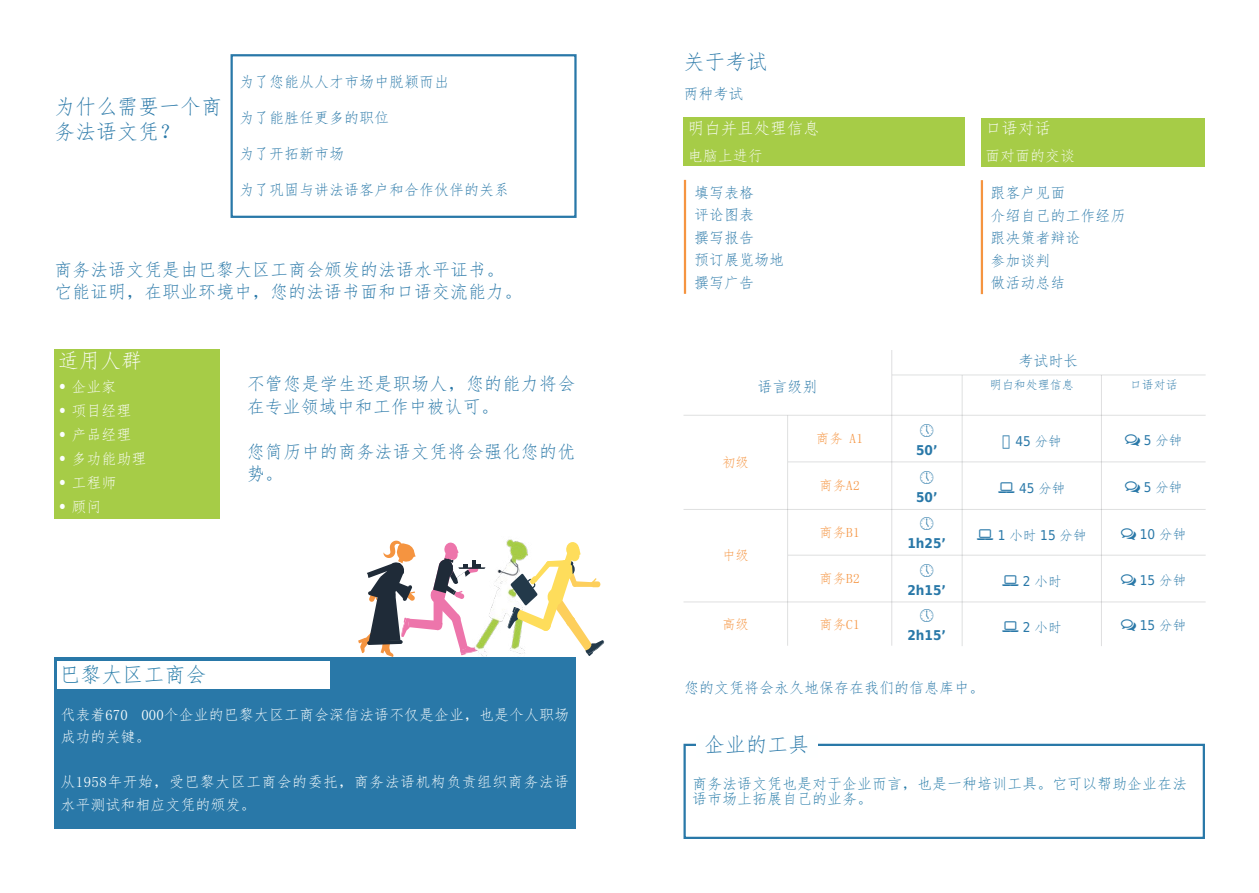
<style>
.page{position:relative;width:1259px;height:893px;background:#fff}
.page>*{position:absolute;margin:0;border:0;box-sizing:border-box;transform-origin:0 0}
.t1{font:21px/25.2px "Fang Song";color:#2978a8}
.t2{font:21px "Fang Song";color:#267ba8}
.t3{font:21px "Fang Song";color:#fbfdfa}
.t4{font:18px/22.5px "Fang Song";color:#2978a8}
.t5{font:16.5px "Fang Song";color:#fbfdfa}
.t6{font:15px/22.5px "Fang Song";color:#2978a8}
.t7{font:15px/22.5px "Fang Song";letter-spacing:.025em;color:#fbffff}
.t8{font:15px/15px "Fang Song";color:#267ba8}
.t9{font:15px/22.5px "Fang Song";color:#fbffff}
.t10{font:15px "Fang Song";color:#fbfdfa}
.t11{font:13.5px "Fang Song";color:#f59440}
.t12{font:700 13.5px "DejaVu Sans Condensed";color:#2978a8}
.t13{font:13.5px "DejaVu Sans Condensed";color:#2978a8}
.t14{font:13.5px "Fang Song";color:#2978a8}
.t15{font:12px "Fang Song";color:#2978a8}
.s1{font-family:"DejaVu Sans Condensed";font-weight:700;color:#fbffff}
.s2{font-family:"Fang Song"}
.s3{font-family:"DejaVu Sans Condensed"}
</style>
<div class="page">
<div style="left:683px;top:118px;width:281px;height:48px;background:#a6cc47"></div>
<div style="left:981px;top:118px;width:223px;height:48px;background:#a6cc47"></div>
<hr style="left:684px;top:180px;width:2px;height:114px;background:#f59440">
<hr style="left:980px;top:180px;width:3px;height:114px;background:#f59440">
<div style="left:683px;top:744px;width:522px;height:95px;border:2px solid #2978a8"></div>
<div style="left:696px;top:735px;width:121px;height:23px;background:#feffff"></div>
<hr style="left:891px;top:350px;width:1px;height:296px;background:#575a5e">
<hr style="left:961px;top:375px;width:1px;height:271px;background:#575a5e">
<hr style="left:1101px;top:375px;width:1px;height:271px;background:#575a5e">
<hr style="left:787px;top:415px;width:1px;height:231px;background:#575a5e">
<hr style="left:683px;top:415px;width:522px;height:1px;background:#575a5e">
<hr style="left:788px;top:461px;width:417px;height:1px;background:#575a5e">
<hr style="left:683px;top:509px;width:522px;height:1px;background:#575a5e">
<hr style="left:788px;top:555px;width:417px;height:1px;background:#575a5e">
<hr style="left:683px;top:602px;width:522px;height:1px;background:#575a5e">
<hr style="left:892px;top:375px;width:313px;height:1px;background:#575a5e">
<div style="left:230px;top:54px;width:346px;height:164px;border:2px solid #2978a8"></div>
<div style="left:54px;top:349px;width:165px;height:169px;background:#a6cc47"></div>
<div style="left:54px;top:657px;width:521px;height:171px;background:#2978a8"></div>
<div style="left:57px;top:661px;width:273px;height:27px;background:#fff"></div>
<svg style="left:358px;top:541px;width:101px;height:116px"></svg>
<img style="left:459px;top:539px;width:67px;height:117px">
<div style="left:566px;top:542px;width:13px;height:15px;background:#fedd5b;border-radius:50%"></div>
<svg style="left:507px;top:547px;width:97px;height:109px"></svg>
<div style="left:591px;top:581px;width:9px;height:6px;background:#fdcf5c;border-radius:3px"></div>
<h1 class="t1" style="left:54px;top:94px;width:169px">为什么需要一个商务法语文凭？</h1>
<p class="t6" style="left:239px;top:71px;width:211px">为了您能从人才市场中脱颖而出</p>
<p class="t6" style="left:239px;top:107px;width:151px">为了能胜任更多的职位</p>
<p class="t6" style="left:239px;top:143px;width:106px">为了开拓新市场</p>
<p class="t6" style="left:239px;top:179px;width:271px">为了巩固与讲法语客户和合作伙伴的关系</p>
<p class="t4" style="left:54px;top:258px;width:469px">商务法语文凭是由巴黎大区工商会颁发的法语水平证书。它能证明，在职业环境中，您的法语书面和口语交流能力。</p>
<h1 class="t3" style="left:58px;top:350px;width:85px">适用人群</h1>
<p class="t10" style="left:58px;top:379px;width:60px"><span class="s1">•</span> 企业家</p>
<p class="t10" style="left:58px;top:403px;width:75px"><span class="s1">•</span> 项目经理</p>
<p class="t10" style="left:58px;top:427px;width:75px"><span class="s1">•</span> 产品经理</p>
<p class="t10" style="left:58px;top:451px;width:90px"><span class="s1">•</span> 多功能助理</p>
<p class="t10" style="left:58px;top:475px;width:60px"><span class="s1">•</span> 工程师</p>
<p class="t10" style="left:58px;top:499px;width:45px"><span class="s1">•</span> 顾问</p>
<p class="t4" style="left:247px;top:373px;width:330px">不管您是学生还是职场人，您的能力将会在专业领域中和工作中被认可。</p>
<p class="t4" style="left:247px;top:440px;width:330px">您简历中的商务法语文凭将会强化您的优势。</p>
<h1 class="t2" style="left:60px;top:664px;width:148px">巴黎大区工商会</h1>
<p class="t9" style="left:60px;top:703px;width:510px">代表着670 000个企业的巴黎大区工商会深信法语不仅是企业，也是个人职场成功的关键。</p>
<p class="t7" style="left:60px;top:771px;width:510px">从1958年开始，受巴黎大区工商会的委托，商务法语机构负责组织商务法语水平测试和相应文凭的颁发。</p>
<h1 class="t1" style="left:683px;top:49px;width:85px">关于考试</h1>
<p class="t6" style="left:683px;top:82px;width:61px">两种考试</p>
<p class="t5" style="left:688px;top:119px;width:133px">明白并且处理信息</p>
<p class="t10" style="left:688px;top:148px;width:76px">电脑上进行</p>
<p class="t5" style="left:985px;top:119px;width:67px">口语对话</p>
<p class="t10" style="left:985px;top:148px;width:91px">面对面的交谈</p>
<p class="t6" style="left:694px;top:181px;width:91px">填写表格<br>评论图表<br>撰写报告<br>预订展览场地撰写广告</p>
<p class="t6" style="left:990px;top:182px;width:136px">跟客户见面<br>介绍自己的工作经历跟决策者辩论<br>参加谈判<br>做活动总结</p>
<p class="t6" style="left:1018px;top:350px;width:61px">考试时长</p>
<p class="t6" style="left:757px;top:375px;width:61px">语言级别</p>
<p class="t15" style="left:990px;top:379px;width:85px">明白和处理信息</p>
<p class="t15" style="left:1129px;top:379px;width:49px">口语对话</p>
<p class="t11" style="left:722px;top:455px;width:28px">初级</p>
<p class="t11" style="left:722px;top:549px;width:28px">中级</p>
<p class="t11" style="left:816px;top:432px;width:49px">商务 A1</p>
<p class="t12" style="left:916px;top:439px;width:23px">50’</p>
<p class="t13" style="left:1015px;top:429px;width:48px">45 <span class="s2">分钟</span></p>
<p class="t14" style="left:1143px;top:433px;width:40px"><span class="s3">5</span> 分钟</p>
<p class="t11" style="left:819px;top:479px;width:42px">商务A2</p>
<p class="t12" style="left:916px;top:486px;width:23px">50’</p>
<p class="t13" style="left:1019px;top:477px;width:48px">45 <span class="s2">分钟</span></p>
<p class="t14" style="left:1143px;top:480px;width:40px"><span class="s3">5</span> 分钟</p>
<p class="t11" style="left:819px;top:525px;width:42px">商务B1</p>
<p class="t12" style="left:907px;top:532px;width:40px">1h25’</p>
<p class="t14" style="left:998px;top:528px;width:90px"><span class="s3">1</span> 小时 <span class="s3">15</span> 分钟</p>
<p class="t13" style="left:1140px;top:522px;width:48px">10 <span class="s2">分钟</span></p>
<p class="t11" style="left:819px;top:572px;width:42px">商务B2</p>
<p class="t12" style="left:907px;top:579px;width:40px">2h15’</p>
<p class="t14" style="left:1023px;top:575px;width:40px"><span class="s3">2</span> 小时</p>
<p class="t13" style="left:1140px;top:568px;width:48px">15 <span class="s2">分钟</span></p>
<p class="t11" style="left:722px;top:617px;width:28px">高级</p>
<p class="t11" style="left:819px;top:617px;width:42px">商务C1</p>
<p class="t12" style="left:907px;top:624px;width:40px">2h15’</p>
<p class="t6" style="left:684px;top:676px;width:301px">您的文凭将会永久地保存在我们的信息库中。</p>
<h1 class="t1" style="left:704px;top:732px;width:106px">企业的工具</h1>
<p class="t14" style="left:1023px;top:620px;width:40px"><span class="s3">2</span> 小时</p>
<p class="t13" style="left:1140px;top:614px;width:48px">15 <span class="s2">分钟</span></p>
<p class="t8" style="left:692px;top:776px;width:496px">商务法语文凭也是对于企业而言，也是一种培训工具。它可以帮助企业在法语市场上拓展自己的业务。</p>
</div>
